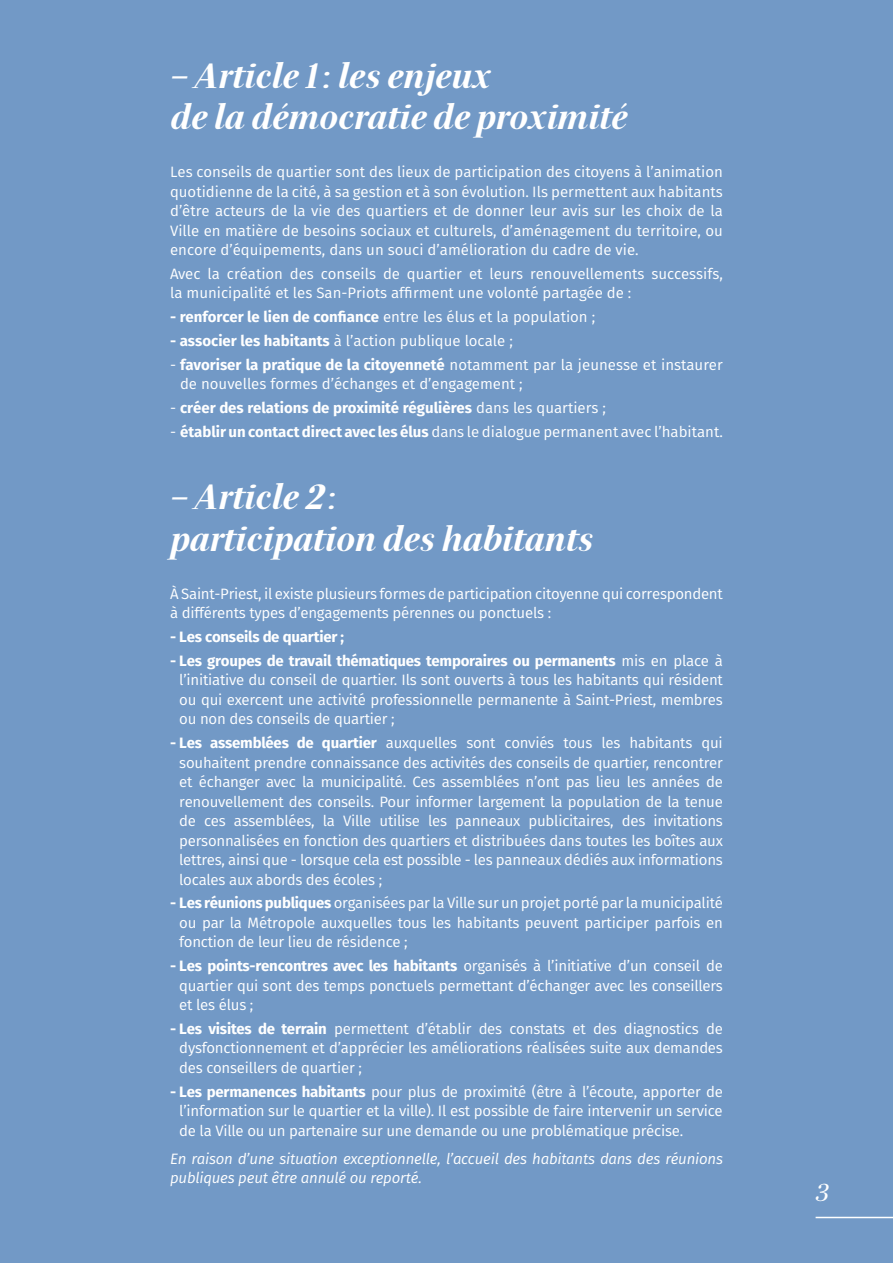
<style>
.page{position:relative;width:893px;height:1263px;background:#7299c6}
.page>*{position:absolute;margin:0;border:0;box-sizing:border-box;transform-origin:0 0}
.t1{font:italic 900 34.5px/41.4px "Serif 72 Beta";color:#fff}
.t2{font:italic 24px "Serif 72 Beta";color:#fff}
.t3{font:15px/19.5px "Fira Sans";letter-spacing:-.015em;color:#fff;text-align:justify}
.t4{font:700 15px "Fira Sans";color:#fff}
.t5{font:italic 15px/19.5px "Fira Sans";letter-spacing:-.015em;color:#fff}
.s1{font-weight:400}
.s2{font-weight:700}
</style>
<div class="page">
<hr style="left:816px;top:1217px;width:77px;height:1px;background:#fff">
<h1 class="t1" style="left:170px;top:55px;width:459px">– Article 1 : les enjeux<br>de la démocratie de proximité</h1>
<p class="t3" style="left:170px;top:162px;width:554px">Les conseils de quartier sont des lieux de participation des citoyens à l’animation quotidienne de la cité, à sa gestion et à son évolution. Ils permettent aux habitants d’être acteurs de la vie des quartiers et de donner leur avis sur les choix de la Ville en matière de besoins sociaux et culturels, d’aménagement du territoire, ou encore d’équipements, dans un souci d’amélioration du cadre de vie.</p>
<p class="t3" style="left:170px;top:264px;width:554px">Avec la création des conseils de quartier et leurs renouvellements successifs, la municipalité et les San-Priots affirment une volonté partagée de :</p>
<p class="t4" style="left:170px;top:306px;width:427px">- renforcer le lien de confiance <span class="s1">entre les élus et la population ;</span></p>
<p class="t3" style="left:170px;top:331px;width:344px"><span class="s2">- associer les habitants</span> à l’action publique locale ;</p>
<p class="t3" style="left:180px;top:355px;width:544px;text-indent:-10px">- <span class="s2">favoriser la pratique de la citoyenneté</span> notamment par la jeunesse et instaurer de nouvelles formes d’échanges et d’engagement ;</p>
<p class="t4" style="left:170px;top:397px;width:437px"><span class="s1">-</span> créer des relations de proximité régulières <span class="s1">dans les quartiers ;</span></p>
<p class="t3" style="left:170px;top:422px;width:554px">- <span class="s2">établir un contact direct avec les élus</span> dans le dialogue permanent avec l’habitant.</p>
<h1 class="t1" style="left:170px;top:477px;width:424px">– Article 2 :<br>participation des habitants</h1>
<p class="t3" style="left:170px;top:584px;width:554px">À Saint-Priest, il existe plusieurs formes de participation citoyenne qui correspondent à différents types d’engagements pérennes ou ponctuels :</p>
<p class="t4" style="left:170px;top:626px;width:176px">- Les conseils de quartier ;</p>
<p class="t3" style="left:179px;top:651px;width:545px;text-indent:-9px"><span class="s2">- Les groupes de travail thématiques temporaires ou permanents</span> mis en place à l’initiative du conseil de quartier. Ils sont ouverts à tous les habitants qui résident ou qui exercent une activité professionnelle permanente à Saint-Priest, membres ou non des conseils de quartier ;</p>
<p class="t3" style="left:179px;top:733px;width:545px;text-indent:-9px"><span class="s2">- Les assemblées de quartier</span> auxquelles sont conviés tous les habitants qui souhaitent prendre connaissance des activités des conseils de quartier, rencontrer et échanger avec la municipalité. Ces assemblées n’ont pas lieu les années de renouvellement des conseils. Pour informer largement la population de la tenue de ces assemblées, la Ville utilise les panneaux publicitaires, des invitations personnalisées en fonction des quartiers et distribuées dans toutes les boîtes aux lettres, ainsi que - lorsque cela est possible - les panneaux dédiés aux informations locales aux abords des écoles ;</p>
<p class="t3" style="left:179px;top:893px;width:545px;text-indent:-9px"><span class="s2">- Les réunions publiques</span> organisées par la Ville sur un projet porté par la municipalité ou par la Métropole auxquelles tous les habitants peuvent participer parfois en fonction de leur lieu de résidence ;</p>
<p class="t3" style="left:179px;top:956px;width:545px;text-indent:-9px"><span class="s2">- Les points-rencontres avec les habitants</span> organisés à l’initiative d’un conseil de quartier qui sont des temps ponctuels permettant d’échanger avec les conseillers et les élus ;</p>
<p class="t3" style="left:179px;top:1019px;width:545px;text-indent:-9px"><span class="s2">- Les visites de terrain</span> permettent d’établir des constats et des diagnostics de dysfonctionnement et d’apprécier les améliorations réalisées suite aux demandes des conseillers de quartier ;</p>
<p class="t3" style="left:179px;top:1082px;width:545px;text-indent:-9px"><span class="s2">- Les permanences habitants</span> pour plus de proximité (être à l’écoute, apporter de l’information sur le quartier et la ville). Il est possible de faire intervenir un service de la Ville ou un partenaire sur une demande ou une problématique précise.</p>
<p class="t5" style="left:170px;top:1149px;width:554px">En raison d’une situation exceptionnelle, l’accueil des habitants dans des réunions publiques peut être annulé ou reporté.</p>
<h2 class="t2" style="left:816px;top:1179px;width:15px">3</h2>
</div>
